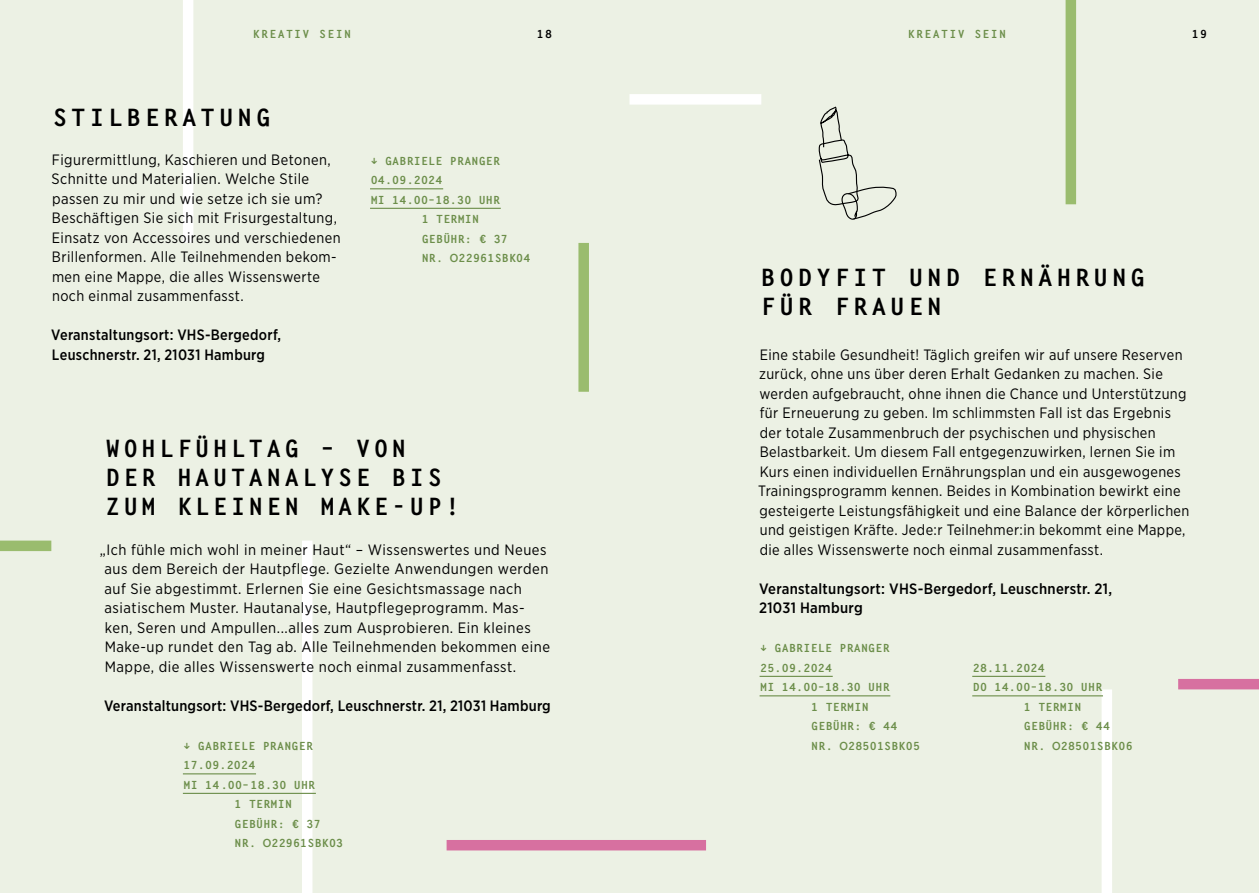
<style>
.page{position:relative;width:1259px;height:893px;background:#ecf1e4}
.page>*{position:absolute;margin:0;border:0;box-sizing:border-box;transform-origin:0 0}
.t1{font:24px/29.2px "Koerberhaus";letter-spacing:.03em;color:#000}
.t2{font:15px/19.5px "Gotham Narrow";letter-spacing:.025em;color:#000}
.t3{font:500 15px/19.5px "Gotham Narrow";letter-spacing:.02em;color:#000}
.t4{font:11.25px "Koerberhaus";letter-spacing:-.1em;color:#6c8e4a}
.t5{font:11.25px "Koerberhaus";color:#6c8e4a}
.t6{font:11.25px "Koerberhaus";color:#000}
.s1{font-family:"Helvetica Neue";font-weight:500}
</style>
<div class="page">
<div style="left:1101px;top:689px;width:11px;height:204px;background:#fff"></div>
<div style="left:1065px;top:0;width:11px;height:204px;background:#9abc6e"></div>
<div style="left:1178px;top:679px;width:81px;height:10px;background:#d770a0"></div>
<div style="left:302px;top:541px;width:10px;height:352px;background:#fff"></div>
<div style="left:629px;top:94px;width:132px;height:11px;background:#fff"></div>
<div style="left:446px;top:840px;width:260px;height:10px;background:#d770a0"></div>
<div style="left:0;top:541px;width:51px;height:10px;background:#9abc6e"></div>
<div style="left:183px;top:0;width:10px;height:243px;background:#fff"></div>
<div style="left:578px;top:243px;width:11px;height:149px;background:#9abc6e"></div>
<hr style="left:370px;top:188px;width:73px;height:1px;background:#6c8e4a">
<hr style="left:370px;top:208px;width:131px;height:1px;background:#6c8e4a">
<hr style="left:183px;top:773px;width:73px;height:1px;background:#6c8e4a">
<hr style="left:183px;top:793px;width:133px;height:1px;background:#6c8e4a">
<hr style="left:759px;top:676px;width:73px;height:1px;background:#6c8e4a">
<hr style="left:759px;top:695px;width:131px;height:1px;background:#6c8e4a">
<hr style="left:972px;top:676px;width:73px;height:1px;background:#6c8e4a">
<hr style="left:972px;top:695px;width:131px;height:1px;background:#6c8e4a">
<svg style="left:818px;top:106px;width:79px;height:114px"></svg>
<p class="t5" style="left:252px;top:27px;width:98px">KREATIV SEIN</p>
<p class="t6" style="left:536px;top:27px;width:18px">18</p>
<p class="t5" style="left:907px;top:27px;width:98px">KREATIV SEIN</p>
<p class="t6" style="left:1191px;top:27px;width:18px">19</p>
<h1 class="t1" style="left:51px;top:102px;width:223px">STILBERATUNG</h1>
<p class="t2" style="left:52px;top:149px;width:291px">Figurermittlung, Kaschieren und Betonen, Schnitte und Materialien. Welche Stile passen zu mir und wie setze ich sie um?<br>Beschäftigen Sie sich mit Frisurgestaltung, Einsatz von Accessoires und verschiedenen Brillenformen. Alle Teilnehmenden bekom&shy;men eine Mappe, die alles Wissenswerte noch einmal zusammenfasst.</p>
<p class="t3" style="left:51px;top:325px;width:231px">Veranstaltungsort: VHS-Bergedorf,<br>Leuschnerstr. 21, 21031 Hamburg</p>
<p class="t4" style="left:370px;top:154px;width:132px">↓ GABRIELE PRANGER</p>
<p class="t4" style="left:370px;top:173px;width:75px">04.09.2024</p>
<p class="t4" style="left:370px;top:193px;width:132px">MI 14.00–18.30 UHR</p>
<p class="t4" style="left:421px;top:212px;width:60px">1 TERMIN</p>
<p class="t4" style="left:370px;top:232px;width:30px">G</p>
<p class="t4" style="left:428px;top:232px;width:82px">EBÜHR: € 37</p>
<p class="t4" style="left:370px;top:251px;width:30px">N</p>
<p class="t4" style="left:428px;top:251px;width:104px">R. <span class="s1">O</span>22961SBK04</p>
<h1 class="t1" style="left:104px;top:433px;width:142px">WOHLFÜHLTA</h1>
<h1 class="t1" style="left:104px;top:433px;width:359px;text-indent:179px">G – VON<br>DER HAUTANALYS E BIS<br>ZUM KLEINEN MAKE-UP !</h1>
<p class="t2" style="left:105px;top:539px;width:447px;text-indent:-5px">„Ich fühle mich wohl in meiner Haut“ – Wissenswertes und Neues aus dem Bereich der Hautpflege. Gezielte Anwendungen werden auf Sie abgestimmt. Erlernen Sie eine Gesichtsmassage nach asiatischem Muster. Hautanalyse, Hautpflegeprogramm. Mas&shy;ken, Seren und Ampullen...alles zum Ausprobieren. Ein kleines Make-up rundet den Tag ab. Alle Teilnehmenden bekommen eine Mappe, die alles Wissenswerte noch einmal zusammenfasst.</p>
<p class="t3" style="left:104px;top:696px;width:448px">Veranstaltungsort: VHS-Bergedorf, Leuschnerstr. 21, 21031 Hamburg</p>
<p class="t4" style="left:183px;top:739px;width:132px">↓ GABRIELE PRANGER</p>
<p class="t4" style="left:183px;top:758px;width:75px">17.09.2024</p>
<p class="t4" style="left:183px;top:778px;width:134px">MI 14.00–18.30 UHR</p>
<p class="t4" style="left:234px;top:797px;width:60px">1 TERMIN</p>
<p class="t4" style="left:183px;top:817px;width:30px">G</p>
<p class="t4" style="left:241px;top:817px;width:82px">EBÜHR: € 37</p>
<p class="t4" style="left:183px;top:836px;width:30px">N</p>
<p class="t4" style="left:241px;top:836px;width:104px">R. <span class="s1">O</span>22961SBK03</p>
<h1 class="t1" style="left:759px;top:263px;width:389px">BODYFIT UND ERNÄHRUNG<br>FÜR FRAUEN</h1>
<p class="t2" style="left:758px;top:344px;width:432px">Eine stabile Gesundheit! Täglich greifen wir auf unsere Reserven zurück, ohne uns über deren Erhalt Gedanken zu machen. Sie werden aufgebraucht, ohne ihnen die Chance und Unterstützung für Erneuerung zu geben. Im schlimmsten Fall ist das Ergebnis der totale Zusammenbruch der psychischen und physischen Belastbarkeit. Um diesem Fall entgegenzuwirken, lernen Sie im Kurs einen individuellen Ernährungsplan und ein ausgewogenes Trainingsprogramm kennen. Beides in Kombination bewirkt eine gesteigerte Leistungsfähigkeit und eine Balance der körperlichen und geistigen Kräfte. Jede:r Teilnehmer:in bekommt eine Mappe, die alles Wissenswerte noch einmal zusammenfasst.</p>
<p class="t3" style="left:759px;top:579px;width:354px">Veranstaltungsort: VHS-Bergedorf, Leuschnerstr. 21,<br>21031 Hamburg</p>
<p class="t4" style="left:759px;top:641px;width:132px">↓ GABRIELE PRANGER</p>
<p class="t4" style="left:759px;top:661px;width:75px">25.09.2024</p>
<p class="t4" style="left:759px;top:680px;width:132px">MI 14.00–18.30 UHR</p>
<p class="t4" style="left:810px;top:700px;width:60px">1 TERMIN</p>
<p class="t4" style="left:759px;top:719px;width:30px">G</p>
<p class="t4" style="left:818px;top:719px;width:82px">EBÜHR: € 44</p>
<p class="t4" style="left:759px;top:738px;width:30px">N</p>
<p class="t4" style="left:818px;top:738px;width:104px">R. <span class="s1">O</span>28501SB K05</p>
<p class="t4" style="left:972px;top:661px;width:75px">28.11.2024</p>
<p class="t4" style="left:972px;top:680px;width:132px">DO 14.00–18.30 UHR</p>
<p class="t4" style="left:1023px;top:700px;width:60px">1 TERMIN</p>
<p class="t4" style="left:972px;top:719px;width:30px">G</p>
<p class="t4" style="left:1030px;top:719px;width:82px">EBÜHR: € 44</p>
<p class="t4" style="left:972px;top:739px;width:30px">N</p>
<p class="t4" style="left:1030px;top:739px;width:104px">R. <span class="s1">O</span>28501SB K06</p>
</div>
